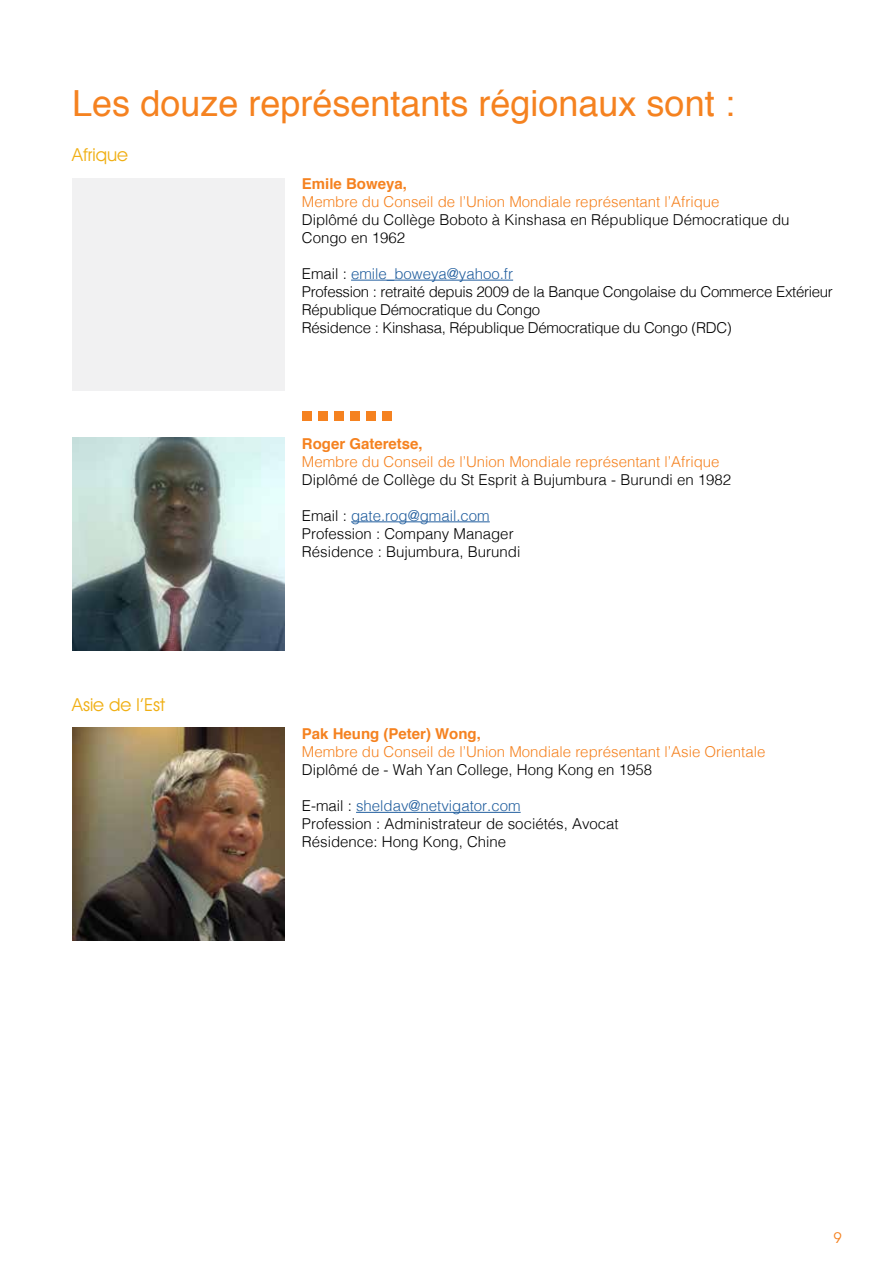
<style>
.page{position:relative;width:893px;height:1263px;background:#fff}
.page>*{position:absolute;margin:0;border:0;box-sizing:border-box;transform-origin:0 0}
.t1{font:36px "Helvetica";color:#f58220}
.t2{font:18px "Avant Garde IT Cby BT";color:#f0af13}
.t3{font:300 15px/18px "Helvetica";color:#000}
.t4{font:300 15px/18px "Helvetica";letter-spacing:-.02em;color:#000}
.t5{font:300 15px "Helvetica";color:#f58220}
.t6{font:700 15px "Helvetica";color:#f58220}
.t7{font:15px "Avant Garde IT Cby BT";color:#f58220}
.s1{color:#215e9e}
</style>
<div class="page">
<div style="left:72px;top:178px;width:213px;height:212px;background:#f1f1f2"></div>
<hr style="left:351px;top:280px;width:162px;height:1px;background:#215e9e">
<div style="left:334px;top:411px;width:10px;height:9px;background:#f58220"></div>
<div style="left:318px;top:411px;width:9px;height:9px;background:#f58220"></div>
<div style="left:302px;top:411px;width:9px;height:9px;background:#f58220"></div>
<div style="left:383px;top:411px;width:9px;height:9px;background:#f58220"></div>
<div style="left:367px;top:411px;width:9px;height:9px;background:#f58220"></div>
<div style="left:350px;top:411px;width:10px;height:9px;background:#f58220"></div>
<img style="left:72px;top:437px;width:213px;height:213px">
<hr style="left:351px;top:521px;width:139px;height:1px;background:#215e9e">
<img style="left:72px;top:728px;width:213px;height:212px">
<hr style="left:356px;top:812px;width:165px;height:1px;background:#215e9e">
<h1 class="t1" style="left:72px;top:75px;width:664px">Les douze représentants régionaux sont :</h1>
<p class="t2" style="left:72px;top:143px;width:57px">Afrique</p>
<p class="t6" style="left:302px;top:172px;width:107px">Emile Boweya,</p>
<p class="t5" style="left:302px;top:189px;width:419px">Membre du Conseil de l’Union Mondiale représentant l’Afrique</p>
<p class="t3" style="left:302px;top:210px;width:489px">Diplômé du Collège Boboto à Kinshasa en République Démocratique du<br>Congo en 1962</p>
<p class="t4" style="left:302px;top:264px;width:532px">Email : <span class="s1">emile_boweya@yahoo.fr<br></span>Profession : retraité depuis 2009 de la Banque Congolaise du Commerce Extérieur République Démocratique du Congo<br>Résidence : Kinshasa, République Démocratique du Congo (RDC)</p>
<p class="t2" style="left:72px;top:694px;width:94px">Asie de l’Est</p>
<p class="t6" style="left:302px;top:431px;width:122px">Roger Gateretse,</p>
<p class="t5" style="left:302px;top:449px;width:419px">Membre du Conseil de l’Union Mondiale représentant l’Afrique</p>
<p class="t3" style="left:302px;top:469px;width:431px">Diplômé de Collège du St Esprit à Bujumbura - Burundi en 1982</p>
<p class="t3" style="left:302px;top:505px;width:220px">Email : <span class="s1">gate.rog@gmail.com<br></span>Profession : Company Manager<br>Résidence : Bujumbura, Burundi</p>
<p class="t6" style="left:302px;top:722px;width:180px">Pak Heung (Peter) Wong,</p>
<p class="t5" style="left:302px;top:739px;width:465px">Membre du Conseil de l’Union Mondiale représentant l’Asie Orientale</p>
<p class="t3" style="left:302px;top:760px;width:352px">Diplômé de - Wah Yan College, Hong Kong en 1958</p>
<p class="t3" style="left:302px;top:796px;width:318px">E-mail : <span class="s1">sheldav@netvigator.com<br></span>Profession : Administrateur de sociétés, Avocat<br>Résidence: Hong Kong, Chine</p>
<p class="t7" style="left:833px;top:1229px;width:10px">9</p>
</div>
